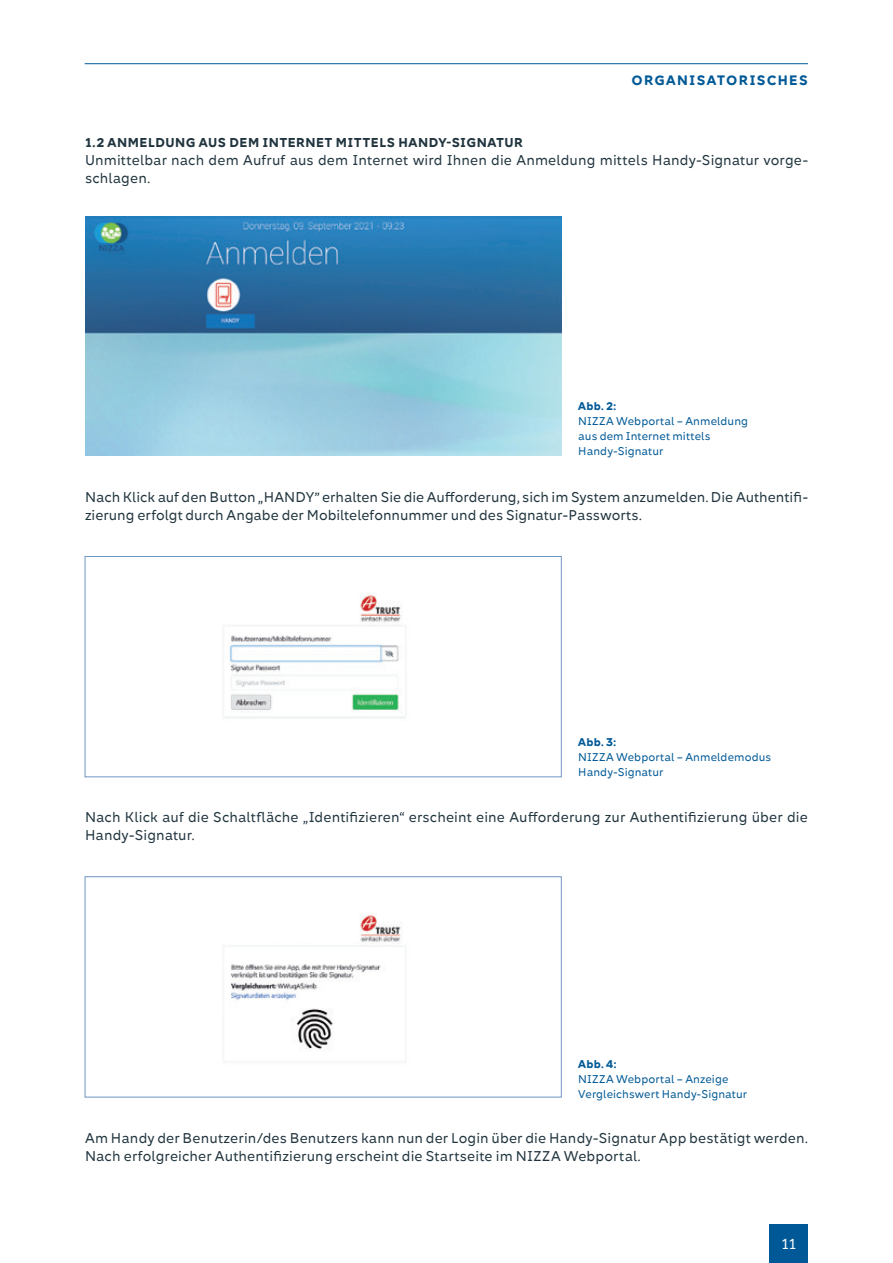
<style>
.page{position:relative;width:893px;height:1263px;background:#fff}
.page>*{position:absolute;margin:0;border:0;box-sizing:border-box;transform-origin:0 0}
.t1{font:13.5px "Kometa";color:#fff}
.t2{font:13.2px/18px "Kometa";letter-spacing:.005em;color:#21353f}
.t3{font:800 12.75px "Kometa";letter-spacing:.1em;color:#005996}
.t4{font:800 12px "Kometa";letter-spacing:.035em;color:#21353f}
.t5{font:10.5px/15px "Kometa";letter-spacing:.01em;color:#005996}
.t6{font:800 10.5px "Kometa";letter-spacing:.025em;color:#005996}
</style>
<div class="page">
<hr style="left:85px;top:63px;width:723px;height:1px;background:#005996">
<div style="left:770px;top:1225px;width:38px;height:38px;background:#005996"></div>
<img style="left:85px;top:216px;width:476px;height:239px">
<img style="left:224px;top:594px;width:182px;height:124px">
<div style="left:85px;top:556px;width:477px;height:221px;border:1px solid #7096c2"></div>
<img style="left:223px;top:915px;width:183px;height:147px">
<div style="left:85px;top:876px;width:477px;height:221px;border:1px solid #7096c2"></div>
<p class="t3" style="left:631px;top:72px;width:68px">ORGANISA</p>
<p class="t3" style="left:717px;top:72px;width:33px">TORISCHES</p>
<p class="t4" style="left:85px;top:135px;width:439px">1.2 AN MELDUNG AUS DEM INTERN ET MITTELS HAN DY-SIGNATUR</p>
<p class="t2" style="left:85px;top:151px;width:724px">Unmittelbar nach dem Aufruf aus dem Internet wird Ihnen die Anmeldung mittels Handy-Signatur vorge&shy;schlagen.</p>
<p class="t6" style="left:578px;top:399px;width:39px">ABB. 2:</p>
<p class="t5" style="left:578px;top:414px;width:171px">NIZZA Webportal – Anmeldung aus dem Internet mittels<br>Handy-Signatur</p>
<p class="t2" style="left:85px;top:488px;width:724px">Nach Klick auf den Button „HANDY” erhalten Sie die Aufforderung, sich im System anzumelden. Die Authentifi&shy;zierung erfolgt durch Angabe der Mobiltelefonnummer und des Signatur-Passworts.</p>
<p class="t6" style="left:578px;top:735px;width:39px">ABB. 3:</p>
<p class="t5" style="left:578px;top:750px;width:194px">NIZZA Webportal – Anmeldemodus<br>Handy-Signatur</p>
<p class="t2" style="left:85px;top:808px;width:724px">Nach Klick auf die Schaltfläche „Identifizieren“ erscheint eine Aufforderung zur Authentifizierung über die<br>Handy-Signatur.</p>
<p class="t6" style="left:578px;top:1057px;width:40px">ABB. 4:</p>
<p class="t5" style="left:578px;top:1072px;width:170px">NIZZA Webportal – Anzeige<br>Vergleichswert Handy-Signatur</p>
<p class="t2" style="left:85px;top:1129px;width:724px">Am Handy der Benutzerin/des Benutzers kann nun der Login über die Handy-Signatur App bestätigt werden.<br>Nach erfolgreicher Authentifizierung erscheint die Startseite im NIZZA Webportal.</p>
<p class="t1" style="left:781px;top:1235px;width:16px">11</p>
</div>
